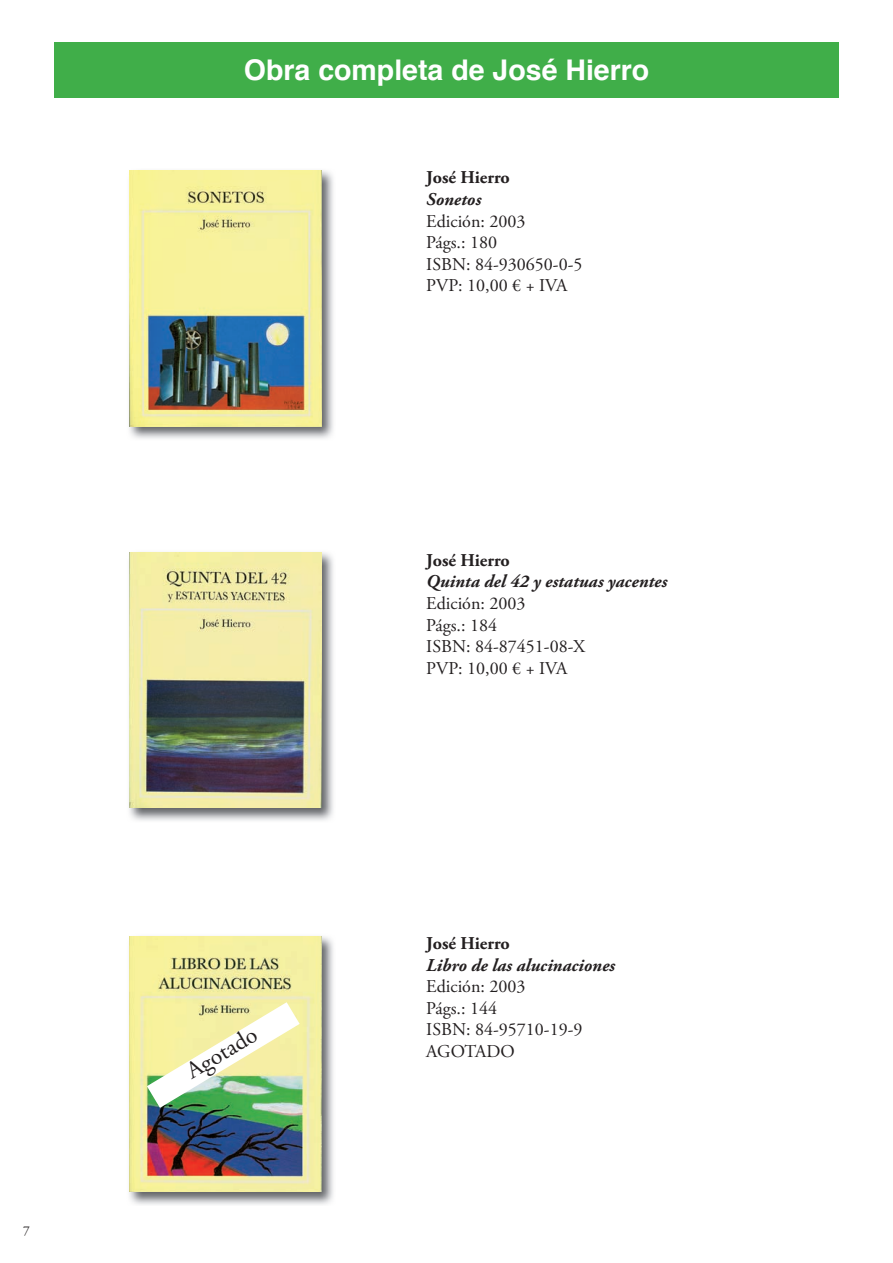
<style>
.page{position:relative;width:893px;height:1263px;background:#fff}
.page>*{position:absolute;margin:0;border:0;box-sizing:border-box;transform-origin:0 0}
.t1{font:700 28.5px "Helvetica";color:#fff}
.t2{font:24px "Adobe Garamond Pro";color:#231f20}
.t3{font:18px/21.6px "Adobe Garamond Pro";color:#231f20}
.t4{font:italic 700 18px "Adobe Garamond Pro";color:#231f20}
.t5{font:700 18px "Adobe Garamond Pro";color:#231f20}
.t6{font:13.5px "Adobe Garamond Pro";color:#231f20}
</style>
<div class="page">
<img style="left:129px;top:552px;width:204px;height:269px">
<img style="left:130px;top:553px;width:191px;height:255px">
<img style="left:129px;top:170px;width:204px;height:269px">
<img style="left:130px;top:171px;width:191px;height:255px">
<img style="left:129px;top:936px;width:204px;height:269px">
<img style="left:130px;top:936px;width:191px;height:256px">
<div style="left:54px;top:43px;width:785px;height:55px;background:#40ae49"></div>
<svg style="left:147px;top:1002px;width:153px;height:106px"></svg>
<p class="t6" style="left:23px;top:1222px;width:8px">7</p>
<h1 class="t1" style="left:244px;top:47px;width:407px">Obra completa de José Hierro</h1>
<p class="t5" style="left:426px;top:167px;width:85px">José Hierro</p>
<p class="t4" style="left:426px;top:189px;width:56px">Sonetos</p>
<p class="t3" style="left:426px;top:211px;width:158px">Edición: 2003<br>Págs.: 180<br>ISBN: 84-930650-0-5<br>PVP: 10,00 € + IVA</p>
<h2 class="t2" style="left:181px;top:1060px;width:80px;rotate:-31deg">Agotado</h2>
<p class="t5" style="left:426px;top:549px;width:85px">José Hierro</p>
<p class="t4" style="left:426px;top:571px;width:242px">Quinta del 42 y estatuas yacentes</p>
<p class="t3" style="left:426px;top:593px;width:160px">Edición: 2003<br>Págs.: 184<br>ISBN: 84-87451-08-X<br>PVP: 10,00 € + IVA</p>
<p class="t5" style="left:426px;top:933px;width:85px">José Hierro</p>
<p class="t4" style="left:426px;top:954px;width:190px">Libro de las alucinaciones</p>
<p class="t3" style="left:426px;top:976px;width:158px">Edición: 2003<br>Págs.: 144<br>ISBN: 84-95710-19-9<br>AGOTADO</p>
</div>
